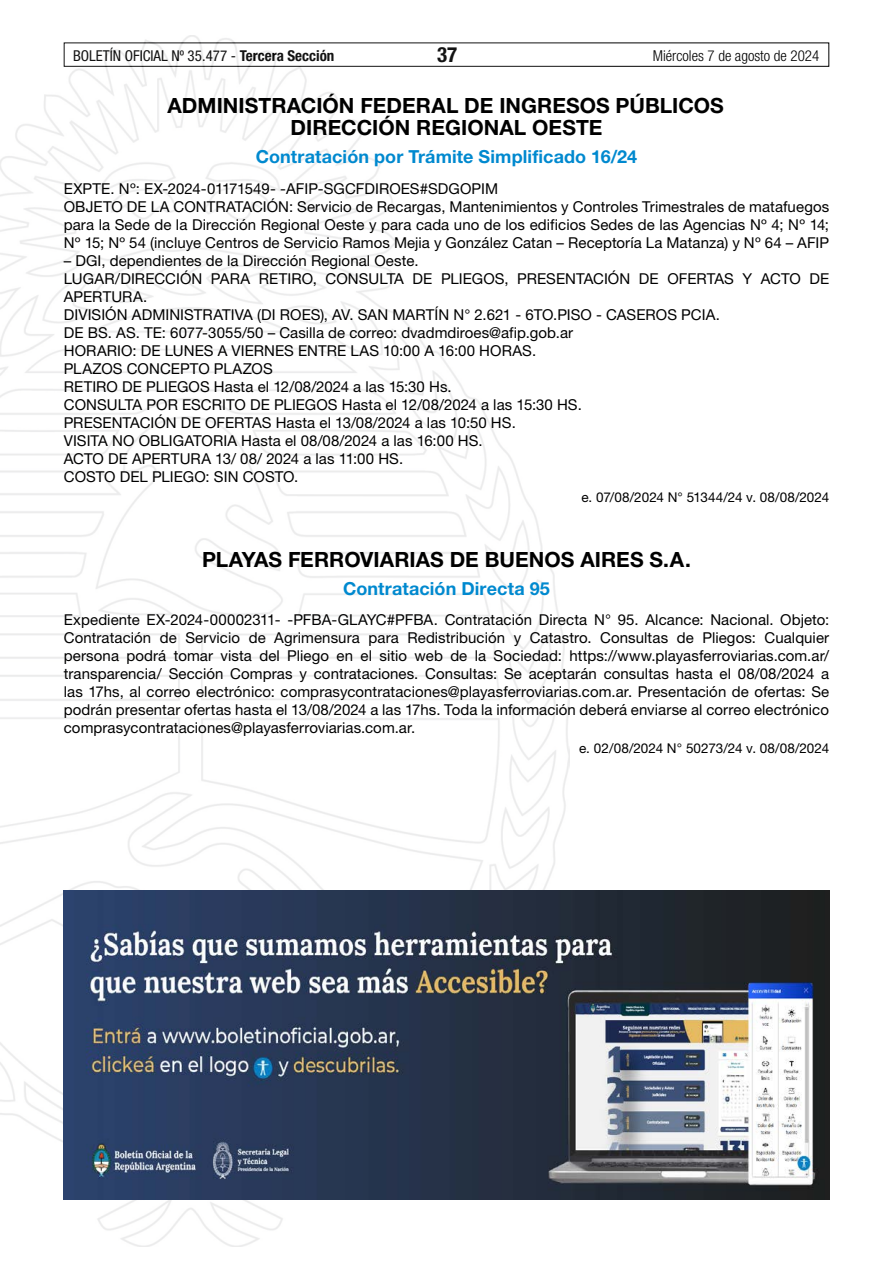
<style>
.page{position:relative;width:893px;height:1263px;background:#fff}
.page>*{position:absolute;margin:0;border:0;box-sizing:border-box;transform-origin:0 0}
.t1{font:700 21px/22.5px "Helvetica Neue LT Std";color:#000}
.t2{font:700 condensed 21px "Helvetica Neue LT Std";color:#000}
.t3{font:700 18px "Helvetica Neue LT Std";letter-spacing:.005em;color:#0089cf}
.t4{font:15px/18px "Helvetica Neue LT Std";letter-spacing:.005em;color:#000}
.t5{font:condensed 15px "Helvetica Neue LT Std";color:#000}
.t6{font:300 condensed 15px "Helvetica Neue LT Std";color:#000}
.t7{font:13.5px "Helvetica Neue LT Std";color:#000}
.s1{font-weight:700}
.s2{color:#fff}
</style>
<div class="page">
<div style="left:64px;top:43px;width:765px;height:24px;border:1px solid #000"></div>
<img style="left:0;top:35px;width:569px;height:1211px">
<img style="left:64px;top:891px;width:765px;height:308px">
<p class="t5" style="left:73px;top:47px;width:263px">BOLETÍN OFICIAL Nº 35.477 - <span class="s1">Tercera Sección</span></p>
<h1 class="t2" style="left:437px;top:42px;width:22px">37</h1>
<p class="t6" style="left:653px;top:47px;width:168px">Miércoles 7 de agosto de 2024</p>
<h1 class="t1" style="left:291px;top:94px;width:449px;text-indent:-123px">ADMINISTRACIÓN FEDERAL DE INGRESOS PÚBLICOS <span class="s2">-<br></span>DIRECCIÓN REGIONAL OESTE</h1>
<p class="t3" style="left:256px;top:146px;width:383px">Contratación por Trámite Simplificado 16/24</p>
<p class="t4" style="left:64px;top:180px;width:767px">EXPTE. Nº: EX-2024-01171549- -AFIP-SGCFDIROES#SDGOPIM<br>OBJETO DE LA CONTRATACIÓN: Servicio de Recargas, Mantenimientos y Controles Trimestrales de matafuegos para la Sede de la Dirección Regional Oeste y para cada uno de los edificios Sedes de las Agencias Nº 4; Nº 14; Nº 15; Nº 54 (incluye Centros de Servicio Ramos Mejia y González Catan – Receptoría La Matanza) y Nº 64 – AFIP</p>
<p class="t4" style="left:64px;top:252px;width:767px">– DGI, dependientes de la Dirección Regional Oeste.<br>LUGAR/DIRECCIÓN PARA RETIRO, CONSULTA DE PLIEGOS, PRESENTACIÓN DE OFERTAS Y ACTO DE APERTURA.<br>DIVISIÓN ADMINISTRATIVA (DI ROES), AV. SAN MARTÍN N° 2.621 - 6TO.PISO - CASEROS PCIA.<br>DE BS. AS. TE: 6077-3055/50 – Casilla de correo: dvadmdiroes@afip.gob.ar<br>HORARIO: DE LUNES A VIERNES ENTRE LAS 10:00 A 16:00 HORAS.<br>PLAZOS CONCEPTO PLAZOS<br>RETIRO DE PLIEGOS Hasta el 12/08/2024 a las 15:30 Hs.<br>CONSULTA POR ESCRITO DE PLIEGOS Hasta el 12/08/2024 a las 15:30 HS.<br>PRESENTACIÓN DE OFERTAS Hasta el 13/08/2024 a las 10:50 HS.<br>VISITA NO OBLIGATORIA Hasta el 08/08/2024 a las 16:00 HS.<br>ACTO DE APERTURA 13/ 08/ 2024 a las 11:00 HS.<br>COSTO DEL PLIEGO: SIN COSTO.</p>
<p class="t7" style="left:581px;top:489px;width:249px">e. 07/08/2024 N° 51344/24 v. 08/08/2024</p>
<h1 class="t1" style="left:202px;top:547px;width:490px">PLAYAS FERROVIARIAS DE BUENOS AIRES S.A.</h1>
<p class="t3" style="left:343px;top:577px;width:208px">Contratación Directa 95</p>
<p class="t4" style="left:64px;top:611px;width:767px;text-align:justify">Expediente EX-2024-00002311- -PFBA-GLAYC#PFBA. Contratación Directa N° 95. Alcance: Nacional. Objeto:<br>Contratación de Servicio de Agrimensura para Redistribución y Catastro. Consultas de Pliegos: Cualquier persona podrá tomar vista del Pliego en el sitio web de la Sociedad: https://www.playasferroviarias.com.ar/ transparencia/ Sección Compras y contrataciones. Consultas: Se aceptarán consultas hasta el 08/08/2024 a las 17hs, al correo electrónico: comprasycontrataciones@playasferroviarias.com.ar. Presentación de ofertas: Se podrán presentar ofertas hasta el 13/08/2024 a las 17hs. Toda la información deberá enviarse al correo electrónico comprasycontrataciones@playasferroviarias.com.ar.</p>
<p class="t7" style="left:579px;top:740px;width:252px">e. 02/08/2024 N° 50273/24 v. 08/08/2024</p>
</div>
